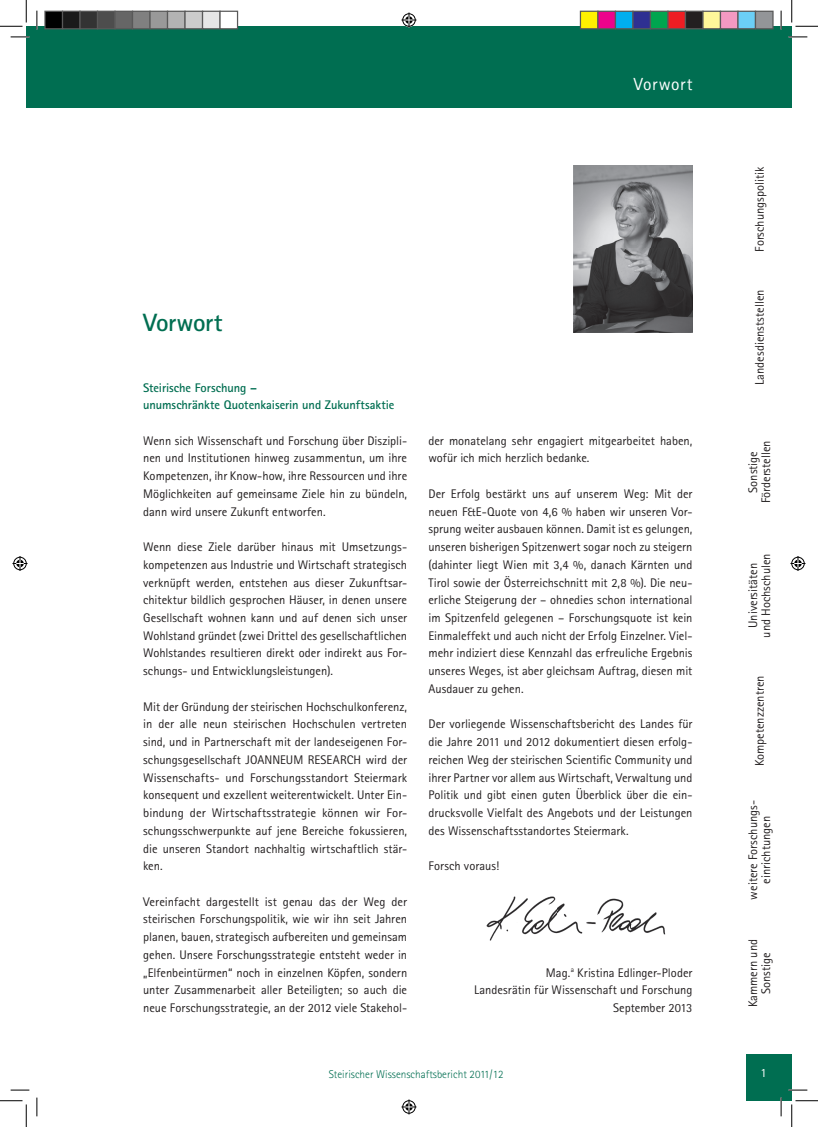
<style>
.page{position:relative;width:818px;height:1127px;background:#fff}
.page>*{position:absolute;margin:0;border:0;box-sizing:border-box;transform-origin:0 0}
.t1{font:700 25px "Rotis Sans Serif Std";letter-spacing:-.015em;color:#006e51}
.t2{font:17.5px "Rotis Sans Serif Std";letter-spacing:.03em;color:#fff}
.t3{font:12.5px/17.8px "Rotis Sans Serif Std";color:#231f20;text-align:justify}
.t4{font:700 12.5px/17.8px "Rotis Sans Serif Std";letter-spacing:-.005em;color:#006e51}
.t5{font:12.5px "Rotis Sans Serif Std";color:#fff}
.t6{font:300 11.25px "Rotis Sans Serif Std";color:#006e51}
</style>
<div class="page">
<div style="left:26px;top:26px;width:766px;height:82px;background:#006e51"></div>
<div style="left:746px;top:1054px;width:46px;height:46px;background:#006e51"></div>
<img style="left:574px;top:166px;width:118px;height:166px">
<img style="left:486px;top:896px;width:180px;height:44px">
<svg style="left:11px;top:36px;width:18px;height:2px"></svg>
<svg style="left:788px;top:36px;width:19px;height:2px"></svg>
<svg style="left:11px;top:1089px;width:18px;height:1px"></svg>
<svg style="left:788px;top:1089px;width:19px;height:1px"></svg>
<svg style="left:36px;top:11px;width:2px;height:18px"></svg>
<svg style="left:36px;top:1097px;width:2px;height:18px"></svg>
<svg style="left:780px;top:11px;width:2px;height:18px"></svg>
<svg style="left:780px;top:1097px;width:2px;height:18px"></svg>
<svg style="left:0;top:0;width:27px;height:27px"></svg>
<svg style="left:0;top:1100px;width:27px;height:26px"></svg>
<svg style="left:791px;top:0;width:27px;height:27px"></svg>
<svg style="left:791px;top:1100px;width:27px;height:26px"></svg>
<svg style="left:401px;top:13px;width:15px;height:15px"></svg>
<svg style="left:401px;top:1099px;width:15px;height:15px"></svg>
<svg style="left:13px;top:556px;width:15px;height:15px"></svg>
<svg style="left:790px;top:556px;width:15px;height:15px"></svg>
<div style="left:45px;top:11px;width:18px;height:18px;background:#000"></div>
<div style="left:44px;top:11px;width:19px;height:18px;border:1px solid #595959"></div>
<div style="left:63px;top:11px;width:17px;height:18px;background:#1a1a1a"></div>
<div style="left:62px;top:11px;width:19px;height:18px;border:1px solid #595959"></div>
<div style="left:80px;top:11px;width:18px;height:18px;background:#333"></div>
<div style="left:79px;top:11px;width:19px;height:18px;border:1px solid #595959"></div>
<div style="left:98px;top:11px;width:17px;height:18px;background:#4d4d4d"></div>
<div style="left:97px;top:11px;width:19px;height:18px;border:1px solid #595959"></div>
<div style="left:115px;top:11px;width:18px;height:18px;background:#666"></div>
<div style="left:114px;top:11px;width:19px;height:18px;border:1px solid #595959"></div>
<div style="left:133px;top:11px;width:17px;height:18px;background:#808080"></div>
<div style="left:132px;top:11px;width:19px;height:18px;border:1px solid #595959"></div>
<div style="left:150px;top:11px;width:18px;height:18px;background:#999"></div>
<div style="left:149px;top:11px;width:19px;height:18px;border:1px solid #595959"></div>
<div style="left:168px;top:11px;width:17px;height:18px;background:#b3b3b3"></div>
<div style="left:167px;top:11px;width:19px;height:18px;border:1px solid #595959"></div>
<div style="left:185px;top:11px;width:18px;height:18px;background:#ccc"></div>
<div style="left:184px;top:11px;width:19px;height:18px;border:1px solid #595959"></div>
<div style="left:203px;top:11px;width:17px;height:18px;background:#e6e6e6"></div>
<div style="left:202px;top:11px;width:19px;height:18px;border:1px solid #595959"></div>
<div style="left:220px;top:11px;width:18px;height:18px;background:#fff"></div>
<div style="left:219px;top:11px;width:19px;height:18px;border:1px solid #595959"></div>
<div style="left:580px;top:11px;width:18px;height:18px;background:#fff101"></div>
<div style="left:580px;top:11px;width:18px;height:18px;border:1px solid #595959"></div>
<div style="left:598px;top:11px;width:17px;height:18px;background:#ed028c"></div>
<div style="left:597px;top:11px;width:19px;height:18px;border:1px solid #595959"></div>
<div style="left:615px;top:11px;width:18px;height:18px;background:#00aeef"></div>
<div style="left:615px;top:11px;width:18px;height:18px;border:1px solid #595959"></div>
<div style="left:633px;top:11px;width:17px;height:18px;background:#2e3092"></div>
<div style="left:632px;top:11px;width:19px;height:18px;border:1px solid #595959"></div>
<div style="left:650px;top:11px;width:18px;height:18px;background:#00a54f"></div>
<div style="left:650px;top:11px;width:18px;height:18px;border:1px solid #595959"></div>
<div style="left:668px;top:11px;width:17px;height:18px;background:#ee1d23"></div>
<div style="left:667px;top:11px;width:19px;height:18px;border:1px solid #595959"></div>
<div style="left:685px;top:11px;width:18px;height:18px;background:#231f20"></div>
<div style="left:685px;top:11px;width:18px;height:18px;border:1px solid #595959"></div>
<div style="left:703px;top:11px;width:17px;height:18px;background:#fff79a"></div>
<div style="left:702px;top:11px;width:19px;height:18px;border:1px solid #595959"></div>
<div style="left:720px;top:11px;width:18px;height:18px;background:#f499c2"></div>
<div style="left:720px;top:11px;width:18px;height:18px;border:1px solid #595959"></div>
<div style="left:738px;top:11px;width:17px;height:18px;background:#6bcff6"></div>
<div style="left:737px;top:11px;width:19px;height:18px;border:1px solid #595959"></div>
<div style="left:755px;top:11px;width:18px;height:18px;background:#939598"></div>
<div style="left:755px;top:11px;width:18px;height:18px;border:1px solid #595959"></div>
<h2 class="t2" style="left:634px;top:74px;width:60px">Vorwort</h2>
<h1 class="t1" style="left:143px;top:306px;width:81px">Vorwort</h1>
<p class="t4" style="left:143px;top:378px;width:253px">Steirische Forschung –<br>unumschränkte Quotenkaiserin und Zukunftsaktie</p>
<p class="t3" style="left:143px;top:431px;width:265px">Wenn sich Wissenschaft und Forschung über Diszipli&shy;nen und Institutionen hinweg zusammentun, um ihre Kompetenzen, ihr Know-how, ihre Ressourcen und ihre Möglichkeiten auf gemeinsame Ziele hin zu bündeln, dann wird unsere Zukunft entworfen.</p>
<p class="t3" style="left:143px;top:537px;width:265px">Wenn diese Ziele darüber hinaus mit Umsetzungs&shy;kompetenzen aus Industrie und Wirtschaft strategisch verknüpft werden, entstehen aus dieser Zukunftsar&shy;chitektur bildlich gesprochen Häuser, in denen unsere Gesellschaft wohnen kann und auf denen sich unser Wohlstand gründet (zwei Drittel des gesellschaftlichen Wohlstandes resultieren direkt oder indirekt aus For&shy;schungs- und Entwicklungsleistungen).</p>
<p class="t3" style="left:143px;top:697px;width:265px">Mit der Gründung der steirischen Hochschulkonferenz, in der alle neun steirischen Hochschulen vertreten sind, und in Partnerschaft mit der landeseigenen For&shy;schungsgesellschaft JOANNEUM RESEARCH wird der Wissenschafts- und Forschungsstandort Steiermark konsequent und exzellent weiterentwickelt. Unter Ein&shy;bindung der Wirtschaftsstrategie können wir For&shy;schungsschwerpunkte auf jene Bereiche fokussieren, die unseren Standort nachhaltig wirtschaftlich stär&shy;ken.</p>
<p class="t3" style="left:143px;top:892px;width:266px">Vereinfacht dargestellt ist genau das der Weg der steirischen Forschungspolitik, wie wir ihn seit Jahren planen, bauen, strategisch aufbereiten und gemeinsam gehen. Unsere Forschungsstrategie entsteht weder in „Elfenbeintürmen“ noch in einzelnen Köpfen, sondern unter Zusammenarbeit aller Beteiligten; so auch die neue Forschungsstrategie, an der 2012 viele Stakehol-</p>
<p class="t3" style="left:428px;top:431px;width:265px">der monatelang sehr engagiert mitgearbeitet haben, wofür ich mich herzlich bedanke.</p>
<p class="t3" style="left:428px;top:484px;width:265px">Der Erfolg bestärkt uns auf unserem Weg: Mit der neuen F&amp;E-Quote von 4,6 % haben wir unseren Vor&shy;sprung weiter ausbauen können. Damit ist es gelungen, unseren bisherigen Spitzenwert sogar noch zu steigern (dahinter liegt Wien mit 3,4 %, danach Kärnten und Tirol sowie der Österreichschnitt mit 2,8 %). Die neu&shy;erliche Steigerung der – ohnedies schon international im Spitzenfeld gelegenen – Forschungsquote ist kein Einmaleffekt und auch nicht der Erfolg Einzelner. Viel&shy;mehr indiziert diese Kennzahl das erfreuliche Ergebnis unseres Weges, ist aber gleichsam Auftrag, diesen mit Ausdauer zu gehen.</p>
<p class="t3" style="left:428px;top:715px;width:265px">Der vorliegende Wissenschaftsbericht des Landes für die Jahre 2011 und 2012 dokumentiert diesen erfolg&shy;reichen Weg der steirischen Scientific Community und ihrer Partner vor allem aus Wirtschaft, Verwaltung und Politik und gibt einen guten Überblick über die ein&shy;drucksvolle Vielfalt des Angebots und der Leistungen des Wissenschaftsstandortes Steiermark.</p>
<p class="t3" style="left:428px;top:856px;width:72px">Forsch voraus!</p>
<p class="t3" style="left:474px;top:963px;width:220px;text-align:right">Mag.<sup>a</sup> Kristina Edlinger-Ploder<br>Landesrätin für Wissenschaft und Forschung<br>September 2013</p>
<p class="t3" style="left:750px;top:252px;width:87px;rotate:-90deg">Forschungspolitik</p>
<p class="t3" style="left:750px;top:384px;width:97px;rotate:-90deg">Landesdienststellen</p>
<p class="t3" style="left:746px;top:503px;width:64px;line-height:12.8px;text-align:center;rotate:-90deg">Sonstige<br>Förderstellen</p>
<p class="t3" style="left:746px;top:637px;width:86px;line-height:12.8px;text-align:center;rotate:-90deg">Universitäten und Hochschulen</p>
<p class="t3" style="left:750px;top:766px;width:92px;rotate:-90deg">Kompetenzzentren</p>
<p class="t3" style="left:746px;top:899px;width:101px;line-height:12.8px;text-align:center;rotate:-90deg">weitere Forschungs&shy;einrichtungen</p>
<p class="t3" style="left:746px;top:1006px;width:70px;line-height:12.8px;text-align:center;rotate:-90deg">Kammern und<br>Sonstige</p>
<p class="t6" style="left:329px;top:1067px;width:176px">Steirischer Wissenschaftsbericht 2011/12</p>
<p class="t5" style="left:760px;top:1064px;width:8px">1</p>
</div>
